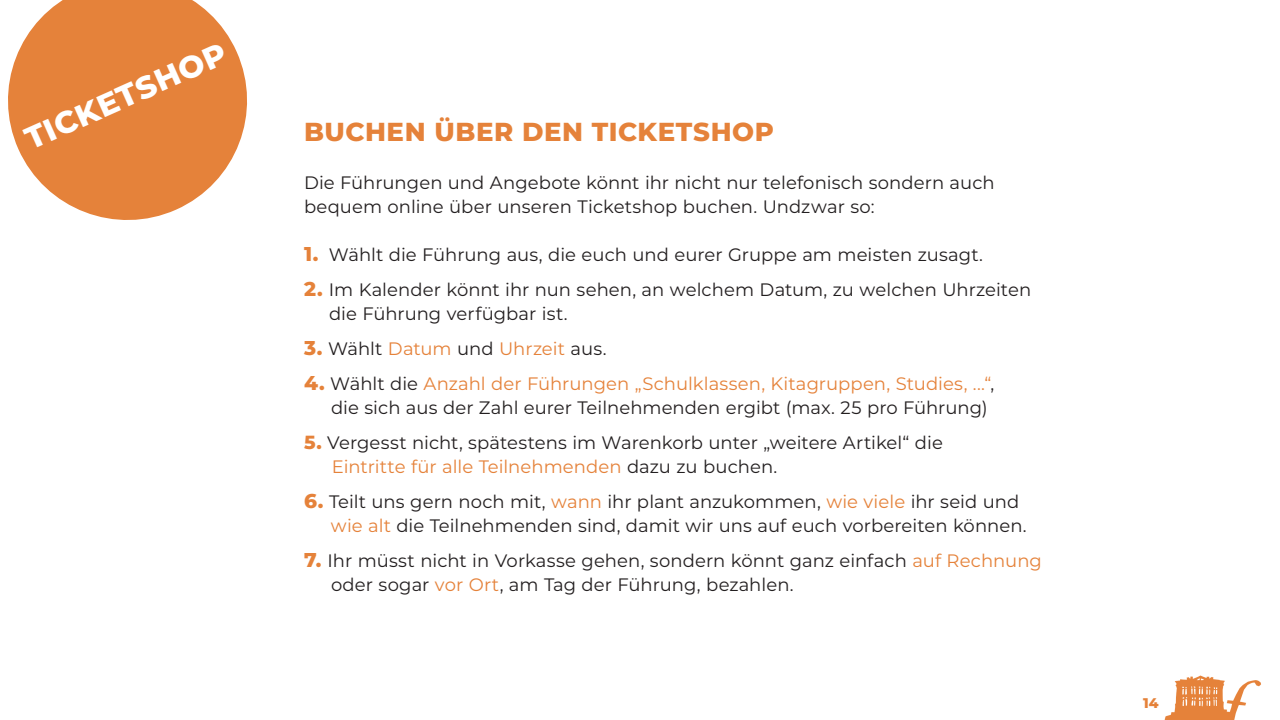
<style>
.page{position:relative;width:1280px;height:720px;background:#fff}
.page>*{position:absolute;margin:0;border:0;box-sizing:border-box;transform-origin:0 0}
.t1{font:800 31px "Montserrat";color:#fff}
.t2{font:800 26px "Montserrat";letter-spacing:.02em;color:#e5823a}
.t3{font:18px/24px "Montserrat";letter-spacing:.005em;color:#231f20}
.t4{font:800 14px "Montserrat";color:#e5823a}
.s1{font-weight:800;font-size:20px;color:#e5823a}
.s2{color:#e5823a}
.s3{font-weight:800;font-size:19px;color:#e5823a}
</style>
<div class="page">
<img style="left:1164px;top:675px;width:97px;height:45px">
<svg style="left:8px;top:0;width:239px;height:220px;fill:#e5823a"></svg>
<h1 class="t1" style="left:18px;top:119px;width:218px;rotate:-24deg">TICKETSHOP</h1>
<h2 class="t2" style="left:304px;top:113px;width:471px">BUCHEN ÜBER DEN TICKETSHOP</h2>
<p class="t3" style="left:304px;top:170px;width:692px">Die Führungen und Angebote könnt ihr nicht nur telefonisch sondern auch bequem online über unseren Ticketshop buchen. Undzwar so:</p>
<p class="t3" style="left:304px;top:242px;width:680px"><span class="s1">1.</span> Wählt die Führung aus, die euch und eurer Gruppe am meisten zusagt.</p>
<p class="t3" style="left:329px;top:277px;width:704px;text-indent:-25px"><span class="s1">2.</span> Im Kalender könnt ihr nun sehen, an welchem Datum, zu welchen Uhrzeiten die Führung verfügbar ist.</p>
<p class="t3" style="left:304px;top:336px;width:304px"><span class="s1">3.</span> Wählt <span class="s2">Datum</span> und <span class="s2">Uhrzeit</span> aus.</p>
<p class="t3" style="left:331px;top:371px;width:665px;text-indent:-27px"><span class="s1">4.</span> Wählt die <span class="s2">Anzahl der Führungen „Schulklassen, Kitagruppen, Studies, ...“</span>, die sich aus der Zahl eurer Teilnehmenden ergibt (max. 25 pro Führung)</p>
<p class="t3" style="left:332px;top:430px;width:612px;text-indent:-28px"><span class="s3">5.</span> Vergesst nicht, spätestens im Warenkorb unter „weitere Artikel“ die<br><span class="s2">Eintritte für alle Teilnehmenden</span> dazu zu buchen.</p>
<p class="t3" style="left:331px;top:489px;width:697px;text-indent:-27px"><span class="s1">6.</span> Teilt uns gern noch mit, <span class="s2">wann</span> ihr plant anzukommen, <span class="s2">wie viele</span> ihr seid und <span class="s2">wie alt</span> die Teilnehmenden sind, damit wir uns auf euch vorbereiten können.</p>
<p class="t3" style="left:331px;top:548px;width:712px;text-indent:-27px"><span class="s1">7.</span> Ihr müsst nicht in Vorkasse gehen, sondern könnt ganz einfach <span class="s2">auf Rechnung </span>oder sogar <span class="s2">vor Ort</span>, am Tag der Führung, bezahlen.</p>
<p class="t4" style="left:1143px;top:693px;width:17px">14</p>
</div>
